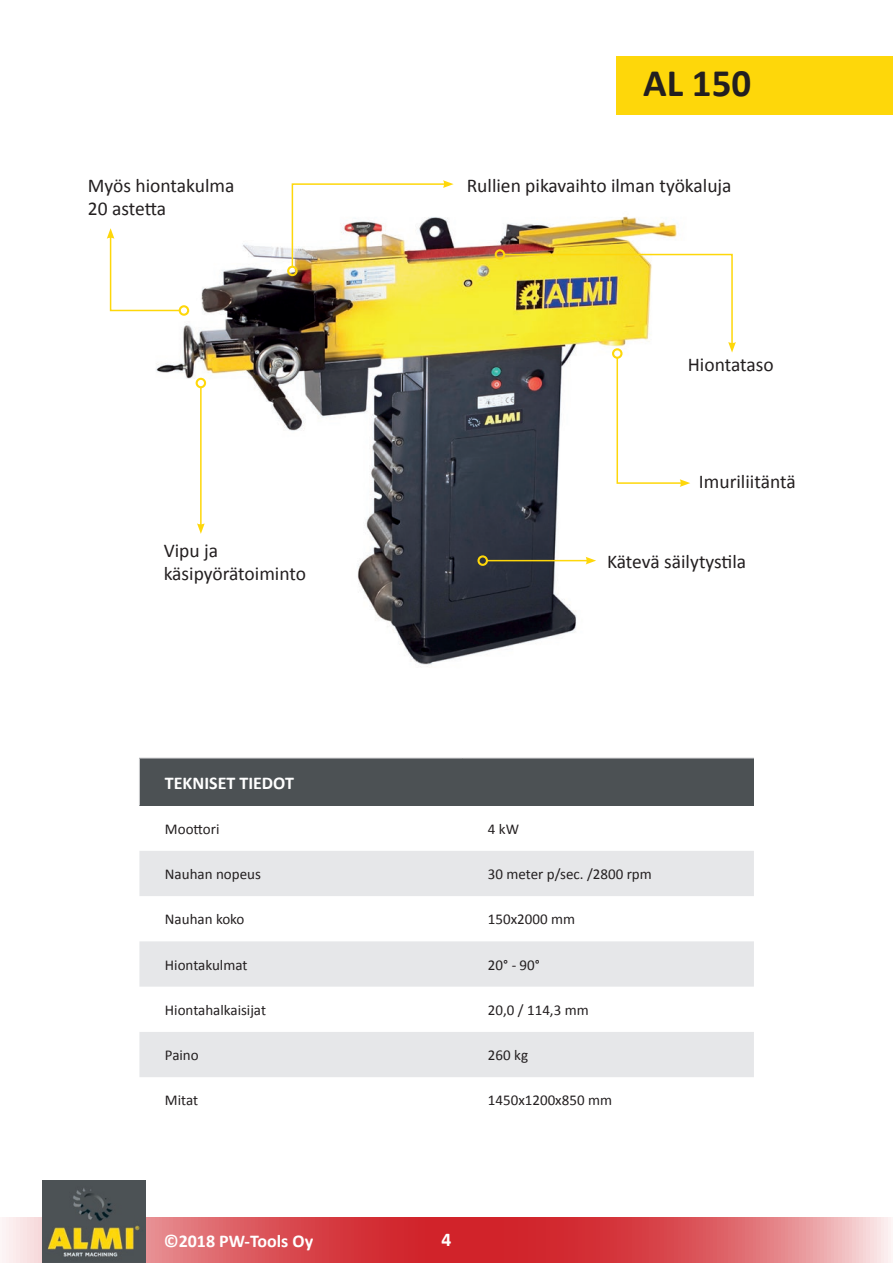
<style>
.page{position:relative;width:893px;height:1263px;background:#fff}
.page>*{position:absolute;margin:0;border:0;box-sizing:border-box;transform-origin:0 0}
.t1{font:700 39px "Calibri";color:#231f20}
.t2{font:19.5px/23.4px "Calibri";color:#231f20}
.t3{font:700 19.5px "Calibri";color:#fff}
.t4{font:700 18px "Calibri";color:#fff}
.t5{font:15px "Calibri";color:#231f20}
</style>
<div class="page">
<svg style="left:2px;top:1217px;width:889px;height:46px;background:#dd5e63"></svg>
<img style="left:43px;top:1180px;width:103px;height:83px">
<img style="left:106px;top:216px;width:571px;height:451px">
<div style="left:139px;top:758px;width:615px;height:47px;background:#4c5154"></div>
<div style="left:139px;top:851px;width:615px;height:45px;background:#e6e7e9"></div>
<svg style="left:139px;top:941px;width:615px;height:136px;fill:#e6e7e9"></svg>
<hr style="left:139px;top:758px;width:323px;height:1px;background:#d1d2d4">
<hr style="left:139px;top:758px;width:1px;height:47px;background:#d1d2d4">
<hr style="left:462px;top:758px;width:292px;height:1px;background:#d1d2d4">
<div style="left:617px;top:56px;width:276px;height:58px;background:#fed70a"></div>
<div style="left:179px;top:305px;width:10px;height:11px;border:2px solid #fed70a;border-radius:50%"></div>
<svg style="left:107px;top:228px;width:74px;height:84px"></svg>
<div style="left:287px;top:266px;width:11px;height:10px;border:2px solid #fed70a;border-radius:50%"></div>
<img style="left:291px;top:180px;width:163px;height:88px">
<hr style="left:200px;top:387px;width:2px;height:139px;background:#fed70a">
<div style="left:196px;top:378px;width:10px;height:10px;border:2px solid #fed70a;border-radius:50%"></div>
<svg style="left:197px;top:523px;width:8px;height:11px"></svg>
<div style="left:495px;top:249px;width:10px;height:11px;border:2px solid #fed70a;border-radius:50%"></div>
<svg style="left:503px;top:253px;width:233px;height:234px"></svg>
<hr style="left:487px;top:560px;width:101px;height:1px;background:#fed70a">
<div style="left:477px;top:555px;width:11px;height:11px;border:2px solid #fed70a;border-radius:50%"></div>
<svg style="left:586px;top:557px;width:10px;height:7px"></svg>
<h1 class="t1" style="left:643px;top:58px;width:110px">AL 150</h1>
<h2 class="t2" style="left:88px;top:174px;width:148px">Myös hiontakulma<br>20 astetta</h2>
<h2 class="t2" style="left:467px;top:174px;width:266px">Rullien pikavaihto ilman työkaluja</h2>
<h2 class="t2" style="left:688px;top:353px;width:87px">Hiontataso</h2>
<h2 class="t2" style="left:164px;top:539px;width:144px">Vipu ja käsipyörätoiminto</h2>
<h2 class="t2" style="left:699px;top:470px;width:98px">Imuriliitäntä</h2>
<h2 class="t2" style="left:607px;top:550px;width:141px">Kätevä säilytystila</h2>
<p class="t4" style="left:165px;top:771px;width:130px">TEKNISET TIEDOT</p>
<p class="t5" style="left:165px;top:819px;width:56px">Moottori</p>
<p class="t5" style="left:488px;top:819px;width:33px">4 kW</p>
<p class="t5" style="left:165px;top:865px;width:97px">Nauhan nopeus</p>
<p class="t5" style="left:488px;top:865px;width:165px">30 meter p/sec. /2800 rpm</p>
<p class="t5" style="left:165px;top:910px;width:81px">Nauhan koko</p>
<p class="t5" style="left:488px;top:910px;width:89px">150x2000 mm</p>
<p class="t5" style="left:165px;top:955px;width:84px">Hiontakulmat</p>
<p class="t5" style="left:488px;top:955px;width:53px">20° - 90°</p>
<p class="t5" style="left:165px;top:1000px;width:103px">Hiontahalkaisijat</p>
<p class="t5" style="left:488px;top:1000px;width:102px">20,0 / 114,3 mm</p>
<p class="t5" style="left:165px;top:1046px;width:35px">Paino</p>
<p class="t5" style="left:488px;top:1046px;width:42px">260 kg</p>
<p class="t5" style="left:165px;top:1091px;width:35px">Mitat</p>
<p class="t5" style="left:488px;top:1091px;width:126px">1450x1200x850 mm</p>
<p class="t4" style="left:164px;top:1229px;width:151px">©2018 PW-Tools Oy</p>
<h2 class="t3" style="left:442px;top:1227px;width:11px">4</h2>
</div>
